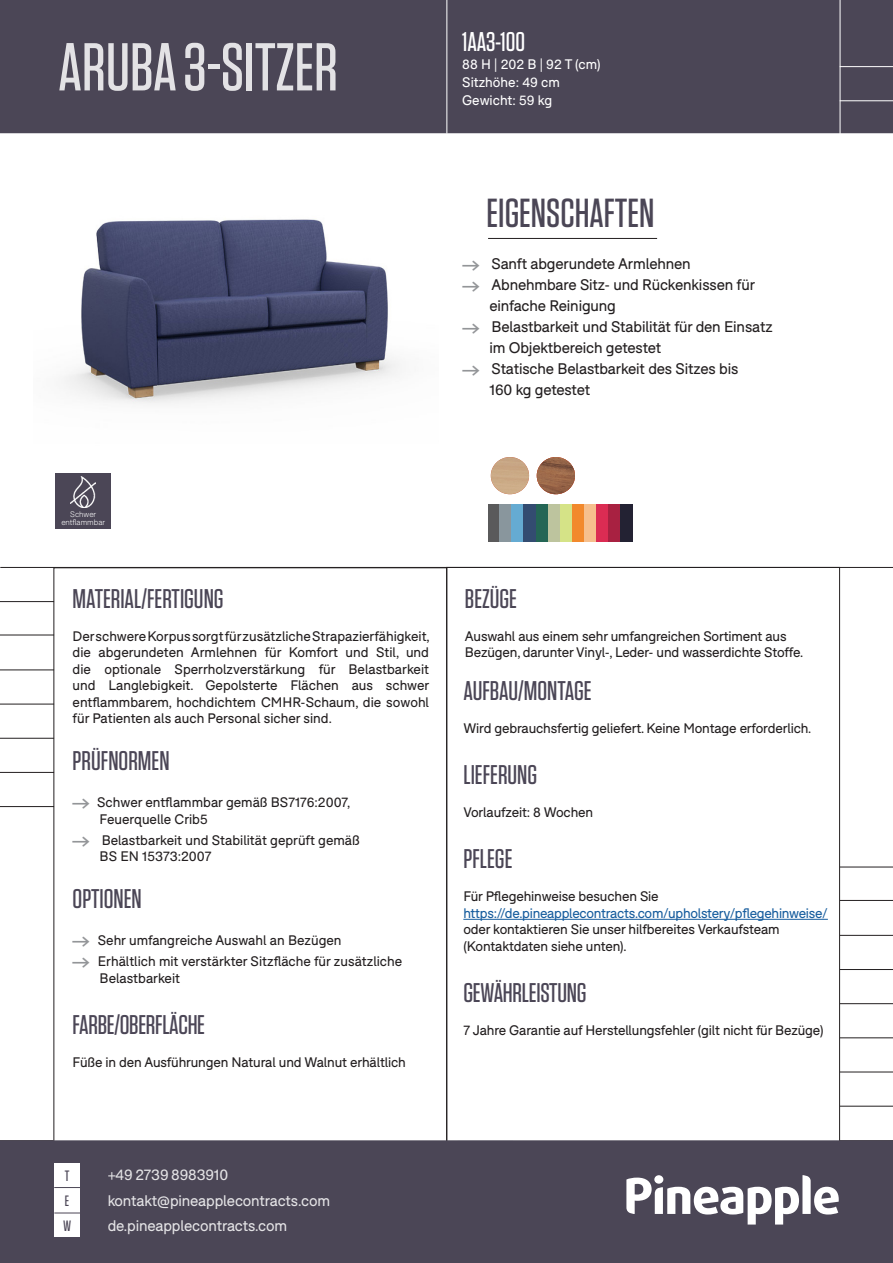
<style>
.page{position:relative;width:893px;height:1263px;background:#fff}
.page>*{position:absolute;margin:0;border:0;box-sizing:border-box;transform-origin:0 0}
.t1{font:500 67.5px "Tungsten";color:#fff}
.t2{font:500 40.5px "Tungsten";color:#4b4656}
.t3{font:500 27px "Tungsten";color:#4b4656}
.t4{font:500 27px "Tungsten";color:#fff}
.t5{font:15px/21px "F37 Bolton";letter-spacing:-.01em;color:#231f20}
.t6{font:15px "F37 Bolton";letter-spacing:-.01em;color:#fff}
.t7{font:500 15px "Tungsten";color:#4b4656}
.t8{font:13.5px/16.5px "F37 Bolton";letter-spacing:-.01em;color:#231f20}
.t9{font:13.5px "F37 Bolton";letter-spacing:-.02em;color:#175d9e}
.t10{font:13.5px "F37 Bolton";color:#fff}
.t11{font:300 7.8px "F37 Bolton";color:#fff}
.s1{font-family:"Pinearrow";color:#939598}
.s2{font-family:"Pinearrow";font-size:15px;color:#939598}
</style>
<div class="page">
<div style="left:1px;top:1px;width:891px;height:131px;background:#4b4656"></div>
<div style="left:0;top:0;width:893px;height:133px;border:2px solid #4b4656"></div>
<div style="left:1px;top:1141px;width:891px;height:121px;background:#4b4656"></div>
<div style="left:0;top:1140px;width:893px;height:123px;border:2px solid #4b4656"></div>
<hr style="left:840px;top:867px;width:53px;height:1px;background:#231f20">
<hr style="left:840px;top:1003px;width:53px;height:1px;background:#231f20">
<hr style="left:840px;top:935px;width:53px;height:1px;background:#231f20">
<hr style="left:840px;top:1072px;width:53px;height:1px;background:#231f20">
<hr style="left:840px;top:1037px;width:53px;height:1px;background:#231f20">
<hr style="left:840px;top:969px;width:53px;height:1px;background:#231f20">
<hr style="left:840px;top:1106px;width:53px;height:1px;background:#231f20">
<hr style="left:463px;top:919px;width:365px;height:1px;background:#175d9e">
<hr style="left:840px;top:900px;width:53px;height:1px;background:#231f20">
<svg style="left:626px;top:1175px;width:213px;height:49px"></svg>
<div style="left:654px;top:1175px;width:9px;height:9px;background:#fff;border-radius:50%"></div>
<div style="left:54px;top:1162px;width:26px;height:25px;background:#fff"></div>
<div style="left:54px;top:1187px;width:26px;height:25px;background:#fff"></div>
<svg style="left:54px;top:1187px;width:26px;height:1px"></svg>
<hr style="left:488px;top:238px;width:169px;height:1px;background:#231f20">
<hr style="left:840px;top:0;width:1px;height:135px;background:#fff">
<hr style="left:840px;top:66px;width:53px;height:1px;background:#fff">
<hr style="left:840px;top:100px;width:53px;height:1px;background:#fff">
<hr style="left:446px;top:0;width:1px;height:134px;background:#fff">
<hr style="left:0;top:601px;width:54px;height:1px;background:#231f20">
<hr style="left:0;top:738px;width:54px;height:1px;background:#231f20">
<hr style="left:0;top:669px;width:54px;height:1px;background:#231f20">
<hr style="left:0;top:806px;width:54px;height:1px;background:#231f20">
<hr style="left:0;top:772px;width:54px;height:1px;background:#231f20">
<hr style="left:0;top:704px;width:54px;height:1px;background:#231f20">
<hr style="left:0;top:567px;width:893px;height:1px;background:#231f20">
<hr style="left:0;top:635px;width:54px;height:1px;background:#231f20">
<div style="left:54px;top:1212px;width:26px;height:25px;background:#fff"></div>
<svg style="left:54px;top:1212px;width:26px;height:1px"></svg>
<div style="left:55px;top:473px;width:56px;height:55px;background:#4b4656"></div>
<img style="left:71px;top:477px;width:24px;height:31px">
<div style="left:488px;top:505px;width:12px;height:37px;background:#5a5a5b"></div>
<div style="left:536px;top:505px;width:12px;height:37px;background:#246655"></div>
<div style="left:548px;top:505px;width:12px;height:37px;background:#bdc49e"></div>
<div style="left:500px;top:505px;width:12px;height:37px;background:#89969d"></div>
<div style="left:512px;top:505px;width:12px;height:37px;background:#65abd2"></div>
<div style="left:524px;top:505px;width:12px;height:37px;background:#334c71"></div>
<div style="left:560px;top:505px;width:12px;height:37px;background:#d5e387"></div>
<div style="left:572px;top:505px;width:12px;height:37px;background:#f2892c"></div>
<div style="left:584px;top:505px;width:12px;height:37px;background:#f6bf8d"></div>
<div style="left:596px;top:505px;width:12px;height:37px;background:#db2c53"></div>
<div style="left:608px;top:505px;width:13px;height:37px;background:#a82141"></div>
<div style="left:621px;top:505px;width:12px;height:37px;background:#232233"></div>
<img style="left:491px;top:457px;width:38px;height:37px">
<img style="left:64px;top:219px;width:336px;height:185px">
<img style="left:537px;top:457px;width:38px;height:37px">
<h1 class="t1" style="left:58px;top:32px;width:281px">ARUBA 3-SITZER</h1>
<p class="t4" style="left:462px;top:27px;width:65px">1AA3-100</p>
<p class="t10" style="left:462px;top:56px;width:140px">88 H | 202 B | 92 T (cm)</p>
<p class="t10" style="left:462px;top:74px;width:99px">Sitzhöhe: 49 cm</p>
<p class="t10" style="left:462px;top:92px;width:91px">Gewicht: 59 kg</p>
<p class="t2" style="left:487px;top:192px;width:169px">EIGENSCHAFTEN</p>
<p class="t5" style="left:462px;top:253px;width:230px"><span class="s1">A</span> Sanft abgerundete Armlehnen</p>
<p class="t5" style="left:489px;top:274px;width:267px;text-indent:-27px"><span class="s1">A</span> Abnehmbare Sitz- und Rückenkissen für einfache Reinigung</p>
<p class="t5" style="left:489px;top:316px;width:285px;text-indent:-27px"><span class="s1">A</span> Belastbarkeit und Stabilität für den Einsatz im Objektbereich getestet</p>
<p class="t5" style="left:489px;top:358px;width:251px;text-indent:-27px"><span class="s1">A</span> Statische Belastbarkeit des Sitzes bis<br>160 kg getestet</p>
<p class="t11" style="left:70px;top:510px;width:27px">Schwer</p>
<p class="t11" style="left:61px;top:517px;width:45px">entflammbar</p>
<p class="t3" style="left:73px;top:584px;width:152px">MATERIAL/FERTIGUNG</p>
<p class="t8" style="left:73px;top:628px;width:359px;text-align:justify">Der schwere Korpus sorgt für zusätzliche Strapazierfähigkeit, die abgerundeten Armlehnen für Komfort und Stil, und die optionale Sperrholzverstärkung für Belastbarkeit und Langlebigkeit. Gepolsterte Flächen aus schwer entflammbarem, hochdichtem CMHR-Schaum, die sowohl für Patienten als auch Personal sicher sind.</p>
<p class="t3" style="left:73px;top:746px;width:98px">PRÜFNORMEN</p>
<p class="t8" style="left:100px;top:794px;width:252px;text-indent:-27px"><span class="s2">A</span> Schwer entflammbar gemäß BS7176:2007,<br>Feuerquelle Crib5</p>
<p class="t8" style="left:100px;top:832px;width:262px;text-indent:-27px"><span class="s2">A</span> Belastbarkeit und Stabilität geprüft gemäß<br>BS EN 15373:2007</p>
<p class="t3" style="left:73px;top:884px;width:71px">OPTIONEN</p>
<p class="t8" style="left:73px;top:932px;width:270px"><span class="s2">A</span> Sehr umfangreiche Auswahl an Bezügen</p>
<p class="t8" style="left:100px;top:953px;width:304px;text-indent:-27px"><span class="s2">A</span> Erhältlich mit verstärkter Sitzfläche für zusätzliche<br>Belastbarkeit</p>
<p class="t3" style="left:73px;top:1010px;width:134px">FARBE/OBERFLÄCHE</p>
<p class="t8" style="left:73px;top:1054px;width:335px">Füße in den Ausführungen Natural und Walnut erhältlich</p>
<p class="t3" style="left:465px;top:584px;width:54px">BEZÜGE</p>
<p class="t8" style="left:465px;top:628px;width:323px">Auswahl aus einem sehr umfangreichen Sortiment aus</p>
<p class="t8" style="left:465px;top:644px;width:340px">Bezügen, darunter Vinyl-, Leder- und wasserdichte Stoffe.</p>
<p class="t3" style="left:463px;top:677px;width:130px">AUFBAU/MONTAGE</p>
<p class="t8" style="left:463px;top:720px;width:350px">Wird gebrauchsfertig geliefert. Keine Montage erforderlich.</p>
<p class="t3" style="left:463px;top:761px;width:75px">LIEFERUNG</p>
<p class="t8" style="left:463px;top:804px;width:131px">Vorlaufzeit: 8 Wochen</p>
<p class="t3" style="left:463px;top:845px;width:51px">PFLEGE</p>
<p class="t8" style="left:463px;top:888px;width:197px">Für Pflegehinweise besuchen Sie</p>
<p class="t9" style="left:463px;top:905px;width:366px">https://de.pineapplecontracts.com/upholstery/pflegehinweise/</p>
<p class="t8" style="left:463px;top:921px;width:318px">oder kontaktieren Sie unser hilfbereites Verkaufsteam</p>
<p class="t8" style="left:463px;top:938px;width:165px">(Kontaktdaten siehe unten).</p>
<p class="t3" style="left:463px;top:978px;width:125px">GEWÄHRLEISTUNG</p>
<p class="t8" style="left:463px;top:1022px;width:362px">7 Jahre Garantie auf Herstellungsfehler (gilt nicht für Bezüge)</p>
<p class="t7" style="left:65px;top:1168px;width:6px">T</p>
<p class="t6" style="left:107px;top:1166px;width:122px">+49 2739 8983910</p>
<p class="t7" style="left:65px;top:1193px;width:6px">E</p>
<p class="t6" style="left:107px;top:1191px;width:224px">kontakt@pineapplecontracts.com</p>
<p class="t7" style="left:63px;top:1218px;width:10px">W</p>
<p class="t6" style="left:107px;top:1217px;width:181px">de.pineapplecontracts.com</p>
</div>
